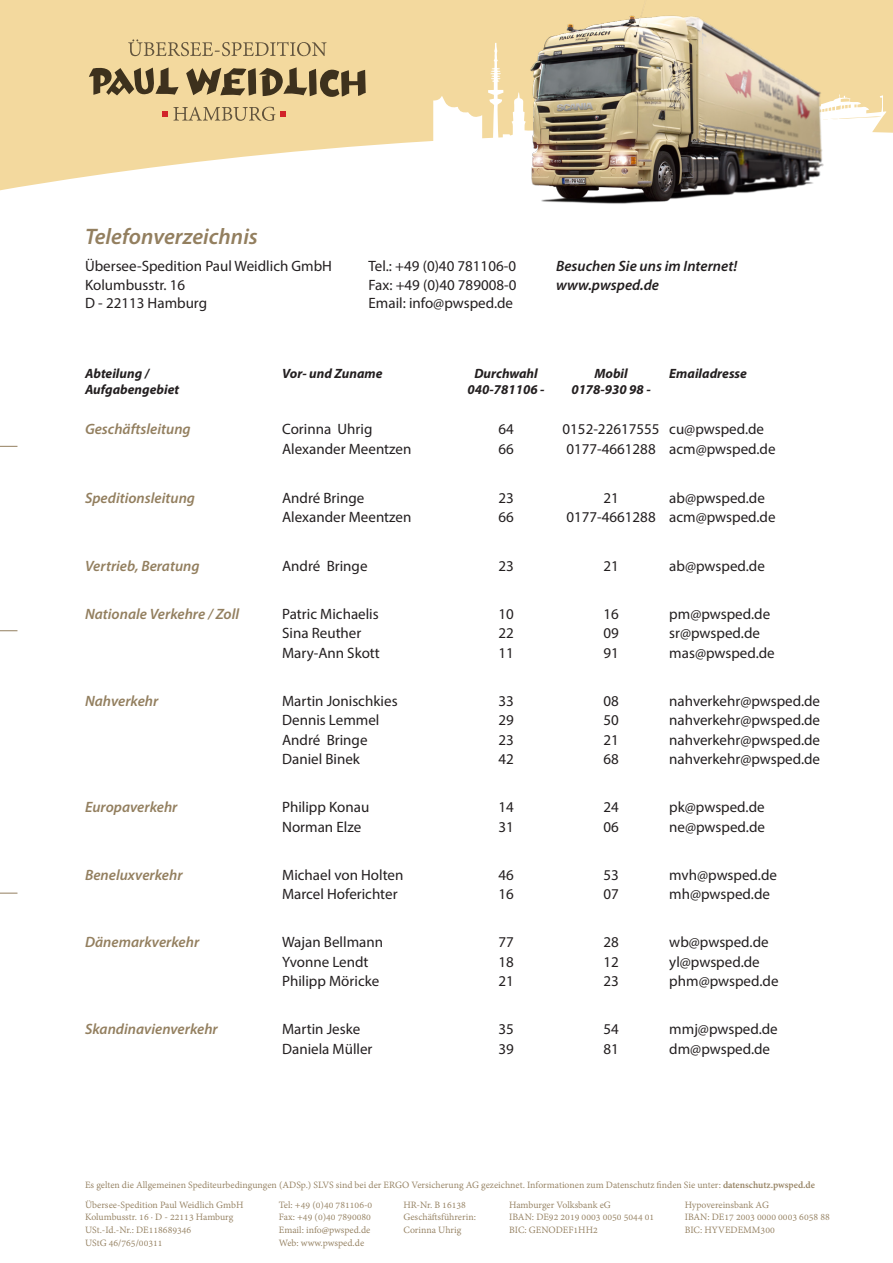
<style>
.page{position:relative;width:893px;height:1263px;background:#fff}
.page>*{position:absolute;margin:0;border:0;box-sizing:border-box;transform-origin:0 0}
.Liste_H1{font:italic 600 22.5px "Myriad Pro";color:#937f5f}
.Adresse{font:15px/19.5px "Myriad Pro";color:#231f20}
.Aufgabengebiet{font:italic 600 15px "Myriad Pro";color:#937f5f}
.Adresse-2{font:italic 600 15px "Myriad Pro";color:#231f20}
.h1_Überschift{font:italic 700 13.5px/16.2px "Myriad Pro";color:#231f20;text-align:center}
.t1{font:10.5px/12.6px "Adobe Devanagari";color:#937f5f}
.s1{font-weight:700}
</style>
<div class="page">
<svg style="left:0;top:0;width:893px;height:191px;fill:#f3d99e"></svg>
<img style="left:496px;top:0;width:352px;height:204px">
<svg style="left:128px;top:39px;width:199px;height:17px;background:#d2bb88"></svg>
<svg style="left:89px;top:64px;width:277px;height:34px;background:#a79368"></svg>
<svg style="left:163px;top:107px;width:123px;height:14px;background:#d0b383"></svg>
<svg style="left:0;top:446px;width:17px;height:1px"></svg>
<svg style="left:0;top:630px;width:17px;height:1px"></svg>
<svg style="left:0;top:893px;width:17px;height:1px"></svg>
<p class="Liste_H1" style="left:85px;top:222px;width:174px">Telefonverzeichnis</p>
<p class="Adresse" style="left:85px;top:256px;width:249px">Übersee-Spedition Paul Weidlich GmbH</p>
<p class="Adresse" style="left:369px;top:256px;width:149px">Tel.: +49 (0)40 781106-0</p>
<p class="Adresse-2" style="left:556px;top:256px;width:183px">Besuchen Sie uns im Internet!</p>
<p class="Adresse" style="left:85px;top:275px;width:102px">Kolumbusstr. 16</p>
<p class="Adresse" style="left:369px;top:275px;width:149px">Fax: +49 (0)40 789008-0</p>
<p class="Adresse-2" style="left:556px;top:275px;width:105px">www.pwsped.de</p>
<p class="Adresse" style="left:85px;top:293px;width:124px">D - 22113 Hamburg</p>
<p class="Adresse" style="left:369px;top:293px;width:146px">Email: info@pwsped.de</p>
<p class="h1_Überschift" style="left:85px;top:365px;width:96px;text-align:left">Abteilung /<br>Aufgabengebiet</p>
<p class="h1_Überschift" style="left:282px;top:365px;width:102px">Vor- und Zuname</p>
<p class="h1_Überschift" style="left:468px;top:365px;width:78px">Durchwahl<br>040-781106 -</p>
<p class="h1_Überschift" style="left:571px;top:365px;width:81px">Mobil<br>0178-930 98 -</p>
<p class="h1_Überschift" style="left:669px;top:365px;width:79px">Emailadresse</p>
<p class="Aufgabengebiet" style="left:85px;top:420px;width:107px">Geschäftsleitung</p>
<p class="Adresse" style="left:282px;top:419px;width:92px">Corinna Uhrig</p>
<p class="Adresse" style="left:282px;top:439px;width:131px">Alexander Meentzen</p>
<p class="Adresse" style="left:498px;top:419px;width:17px">64<br>66</p>
<p class="Adresse" style="left:563px;top:419px;width:98px">0152-22617555<br>0177-4661288</p>
<p class="Adresse" style="left:669px;top:419px;width:108px">cu@pwsped.de acm@pwsped.de</p>
<p class="Aufgabengebiet" style="left:85px;top:488px;width:112px">Speditionsleitung</p>
<p class="Adresse" style="left:282px;top:488px;width:131px">André Bringe<br>Alexander Meentzen</p>
<p class="Adresse" style="left:498px;top:488px;width:17px">23<br>66</p>
<p class="Adresse" style="left:566px;top:488px;width:91px;text-align:center">21<br>0177-4661288</p>
<p class="Adresse" style="left:669px;top:488px;width:108px">ab@pwsped.de acm@pwsped.de</p>
<p class="Aufgabengebiet" style="left:85px;top:556px;width:116px">Vertrieb, Beratung</p>
<p class="Adresse" style="left:282px;top:555px;width:87px">André Bringe</p>
<p class="Adresse" style="left:498px;top:555px;width:17px">23</p>
<p class="Adresse" style="left:603px;top:555px;width:17px">21</p>
<p class="Adresse" style="left:669px;top:555px;width:97px">ab@pwsped.de</p>
<p class="Aufgabengebiet" style="left:85px;top:604px;width:156px">Nationale Verkehre / Zoll</p>
<p class="Adresse" style="left:282px;top:603px;width:99px">Patric Michaelis<br>Sina Reuther<br>Mary-Ann Skott</p>
<p class="Adresse" style="left:498px;top:603px;width:17px;text-align:justify">10<br>22<br>11</p>
<p class="Adresse" style="left:603px;top:603px;width:17px;text-align:justify">16<br>09<br>91</p>
<p class="Adresse" style="left:669px;top:603px;width:107px">pm@pwsped.de sr@pwsped.de mas@pwsped.de</p>
<p class="Aufgabengebiet" style="left:85px;top:691px;width:75px">Nahverkehr</p>
<p class="Adresse" style="left:282px;top:690px;width:117px">Martin Jonischkies</p>
<p class="Adresse" style="left:282px;top:710px;width:99px">Dennis Lemmel<br>André Bringe</p>
<p class="Adresse" style="left:282px;top:749px;width:79px">Daniel Binek</p>
<p class="Adresse" style="left:669px;top:690px;width:152px;text-align:justify">nahverkehr@pwsped.de nahverkehr@pwsped.de nahverkehr@pwsped.de</p>
<p class="Adresse" style="left:669px;top:749px;width:152px">nahverkehr@pwsped.de</p>
<p class="Adresse" style="left:498px;top:690px;width:17px">33<br>29</p>
<p class="Adresse" style="left:498px;top:729px;width:17px">23</p>
<p class="Adresse" style="left:498px;top:749px;width:17px">42</p>
<p class="Adresse" style="left:603px;top:690px;width:17px">08<br>50</p>
<p class="Adresse" style="left:603px;top:729px;width:17px">21</p>
<p class="Adresse" style="left:603px;top:749px;width:17px">68</p>
<p class="Aufgabengebiet" style="left:85px;top:797px;width:94px">Europaverkehr</p>
<p class="Adresse" style="left:282px;top:797px;width:89px">Philipp Konau</p>
<p class="Adresse" style="left:282px;top:816px;width:81px">Norman Elze</p>
<p class="Adresse" style="left:498px;top:797px;width:17px">14<br>31</p>
<p class="Adresse" style="left:603px;top:797px;width:17px">24<br>06</p>
<p class="Adresse" style="left:669px;top:797px;width:97px">pk@pwsped.de ne@pwsped.de</p>
<p class="Aufgabengebiet" style="left:85px;top:865px;width:99px">Beneluxverkehr</p>
<p class="Adresse" style="left:282px;top:864px;width:123px">Michael von Holten<br>Marcel Hoferichter</p>
<p class="Adresse" style="left:498px;top:864px;width:17px">46<br>16</p>
<p class="Adresse" style="left:603px;top:864px;width:17px">53<br>07</p>
<p class="Adresse" style="left:669px;top:864px;width:109px">mvh@pwsped.de mh@pwsped.de</p>
<p class="Aufgabengebiet" style="left:85px;top:932px;width:116px">Dänemarkverkehr</p>
<p class="Adresse" style="left:282px;top:932px;width:102px">Wajan Bellmann</p>
<p class="Adresse" style="left:282px;top:951px;width:88px">Yvonne Lendt</p>
<p class="Adresse" style="left:282px;top:971px;width:99px">Philipp Möricke</p>
<p class="Adresse" style="left:669px;top:932px;width:101px">wb@pwsped.de</p>
<p class="Adresse" style="left:669px;top:951px;width:92px">yl@pwsped.de</p>
<p class="Adresse" style="left:669px;top:971px;width:111px">phm@pwsped.de</p>
<p class="Adresse" style="left:603px;top:932px;width:17px">28</p>
<p class="Adresse" style="left:603px;top:951px;width:17px">12</p>
<p class="Adresse" style="left:603px;top:971px;width:17px">23</p>
<p class="Adresse" style="left:498px;top:932px;width:17px">77</p>
<p class="Adresse" style="left:498px;top:951px;width:17px">18</p>
<p class="Adresse" style="left:498px;top:971px;width:17px">21</p>
<p class="Aufgabengebiet" style="left:85px;top:1019px;width:134px">Skandinavienverkehr</p>
<p class="Adresse" style="left:282px;top:1019px;width:92px">Martin Jeske<br>Daniela Müller</p>
<p class="Adresse" style="left:498px;top:1019px;width:17px">35<br>39</p>
<p class="Adresse" style="left:603px;top:1019px;width:17px">54<br>81</p>
<p class="Adresse" style="left:669px;top:1019px;width:110px">mmj@pwsped.de dm@pwsped.de</p>
<p class="t1" style="left:85px;top:1179px;width:731px">Es gelten die Allgemeinen Spediteurbedingungen (ADSp.) SLVS sind bei der ERGO Versicherung AG gezeichnet. Informationen zum Datenschutz finden Sie unter: <span class="s1">datenschutz.pwsped.de</span></p>
<p class="t1" style="left:85px;top:1199px;width:160px">Übersee-Spedition Paul Weidlich GmbH<br>Kolumbusstr. 16 · D - 22113 Hamburg<br>USt.-Id.-Nr.: DE118689346<br>UStG 46/765/00311</p>
<p class="t1" style="left:279px;top:1199px;width:95px">Tel: +49 (0)40 781106-0<br>Fax: +49 (0)40 7890080<br>Email: info@pwsped.de<br>Web: www.pwsped.de</p>
<p class="t1" style="left:403px;top:1199px;width:74px">HR-Nr. B 16138<br>Geschäftsführerin:<br>Corinna Uhrig</p>
<p class="t1" style="left:509px;top:1199px;width:147px">Hamburger Volksbank eG<br>IBAN: DE92 2019 0003 0050 5044 01<br>BIC: GENODEF1HH2</p>
<p class="t1" style="left:685px;top:1199px;width:147px">Hypovereinsbank AG<br>IBAN: DE17 2003 0000 0003 6058 88<br>BIC: HYVEDEMM300</p>
</div>
